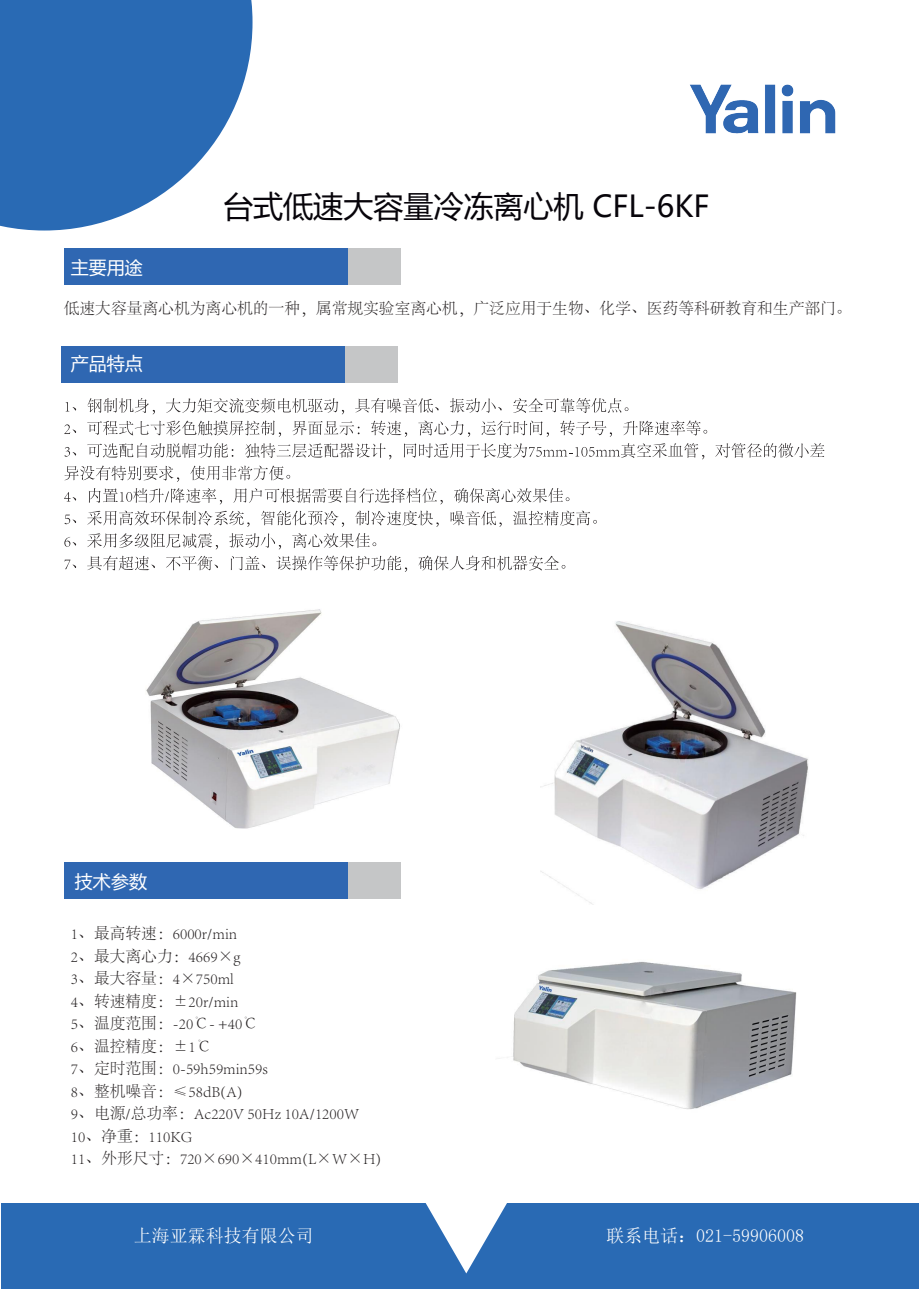
<style>
.page{position:relative;width:919px;height:1289px;background:#fff}
.page>*{position:absolute;margin:0;border:0;box-sizing:border-box;transform-origin:0 0}
.t1{font:30px "Microsoft Ya Hei";color:#07040a}
.t2{font:18px "Sim Sun";color:#fff}
.t3{font:18px "Microsoft Ya Hei";color:#fff}
.t4{font:300 15.75px/22.5px "Adobe Song Std";color:#231f20}
</style>
<div class="page">
<img style="left:690px;top:84px;width:146px;height:50px">
<div style="left:181px;top:249px;width:220px;height:36px;background:#c5c6c7"></div>
<div style="left:64px;top:249px;width:283px;height:36px;background:#2f67b2"></div>
<div style="left:181px;top:862px;width:220px;height:36px;background:#c5c6c7"></div>
<div style="left:64px;top:862px;width:283px;height:36px;background:#2f67b2"></div>
<div style="left:178px;top:346px;width:220px;height:36px;background:#c5c6c7"></div>
<div style="left:61px;top:346px;width:283px;height:36px;background:#2f67b2"></div>
<svg style="left:0;top:0;width:252px;height:230px;background:#467ebe"></svg>
<div style="left:1px;top:1202px;width:917px;height:86px;background:#296ab4"></div>
<svg style="left:423px;top:1202px;width:86px;height:71px"></svg>
<svg style="left:66px;top:402px;width:10px;height:9px"></svg>
<svg style="left:87px;top:398px;width:68px;height:16px"></svg>
<svg style="left:166px;top:398px;width:179px;height:16px"></svg>
<svg style="left:355px;top:398px;width:83px;height:15px"></svg>
<svg style="left:450px;top:398px;width:51px;height:15px"></svg>
<svg style="left:513px;top:398px;width:115px;height:15px"></svg>
<svg style="left:64px;top:424px;width:12px;height:10px"></svg>
<svg style="left:87px;top:420px;width:195px;height:17px"></svg>
<svg style="left:292px;top:421px;width:67px;height:14px"></svg>
<svg style="left:371px;top:420px;width:37px;height:17px"></svg>
<svg style="left:418px;top:420px;width:53px;height:17px"></svg>
<svg style="left:481px;top:420px;width:68px;height:17px"></svg>
<svg style="left:560px;top:420px;width:52px;height:17px"></svg>
<svg style="left:623px;top:420px;width:84px;height:15px"></svg>
<svg style="left:64px;top:447px;width:12px;height:9px"></svg>
<svg style="left:87px;top:443px;width:146px;height:15px"></svg>
<svg style="left:245px;top:443px;width:147px;height:16px"></svg>
<svg style="left:404px;top:443px;width:301px;height:16px"></svg>
<svg style="left:715px;top:443px;width:109px;height:15px"></svg>
<svg style="left:64px;top:465px;width:116px;height:17px"></svg>
<svg style="left:190px;top:465px;width:100px;height:15px"></svg>
<svg style="left:64px;top:492px;width:12px;height:9px"></svg>
<svg style="left:89px;top:488px;width:134px;height:16px"></svg>
<svg style="left:233px;top:488px;width:210px;height:16px"></svg>
<svg style="left:454px;top:488px;width:115px;height:15px"></svg>
<svg style="left:65px;top:514px;width:11px;height:10px"></svg>
<svg style="left:87px;top:510px;width:163px;height:17px"></svg>
<svg style="left:261px;top:510px;width:84px;height:17px"></svg>
<svg style="left:355px;top:510px;width:84px;height:17px"></svg>
<svg style="left:450px;top:510px;width:52px;height:17px"></svg>
<svg style="left:513px;top:510px;width:84px;height:15px"></svg>
<svg style="left:64px;top:537px;width:12px;height:9px"></svg>
<svg style="left:87px;top:533px;width:131px;height:16px"></svg>
<svg style="left:229px;top:533px;width:53px;height:16px"></svg>
<svg style="left:292px;top:533px;width:84px;height:15px"></svg>
<svg style="left:65px;top:559px;width:11px;height:10px"></svg>
<svg style="left:87px;top:555px;width:68px;height:15px"></svg>
<svg style="left:166px;top:556px;width:52px;height:14px"></svg>
<svg style="left:231px;top:556px;width:34px;height:14px"></svg>
<svg style="left:276px;top:555px;width:132px;height:17px"></svg>
<svg style="left:418px;top:555px;width:147px;height:15px"></svg>
<img style="left:146px;top:609px;width:254px;height:220px">
<img style="left:513px;top:904px;width:284px;height:205px">
<img style="left:540px;top:621px;width:268px;height:283px">
<img style="left:574px;top:740px;width:25px;height:18px">
<p class="t3" style="left:71px;top:255px;width:74px">主要用途</p>
<h1 class="t1" style="left:223px;top:186px;width:487px">台式低速大容量冷冻离心机 CFL-6KF</h1>
<p class="t4" style="left:64px;top:297px;width:789px">低速大容量离心机为离心机的一种，属常规实验室离心机，广泛应用于生物、化学、医药等科研教育和生产部门。</p>
<p class="t3" style="left:71px;top:351px;width:74px">产品特点</p>
<p class="t3" style="left:75px;top:869px;width:73px">技术参数</p>
<p class="t4" style="left:71px;top:922px;width:312px">1、最高转速：6000r/min<br>2、最大离心力：4669×g<br>3、最大容量：4×750ml<br>4、转速精度：±20r/min<br>5、温度范围：-20℃- +40℃<br>6、温控精度：±1℃<br>7、定时范围：0-59h59min59s<br>8、整机噪音：≤58dB(A)<br>9、电源/总功率：Ac220V 50Hz 10A/1200W<br>10、净重：110KG<br>11、外形尺寸：720×690×410mm(L×W×H)</p>
<p class="t2" style="left:134px;top:1226px;width:181px">上海亚霖科技有限公司</p>
<p class="t2" style="left:606px;top:1226px;width:200px">联系电话：021-59906008</p>
</div>
